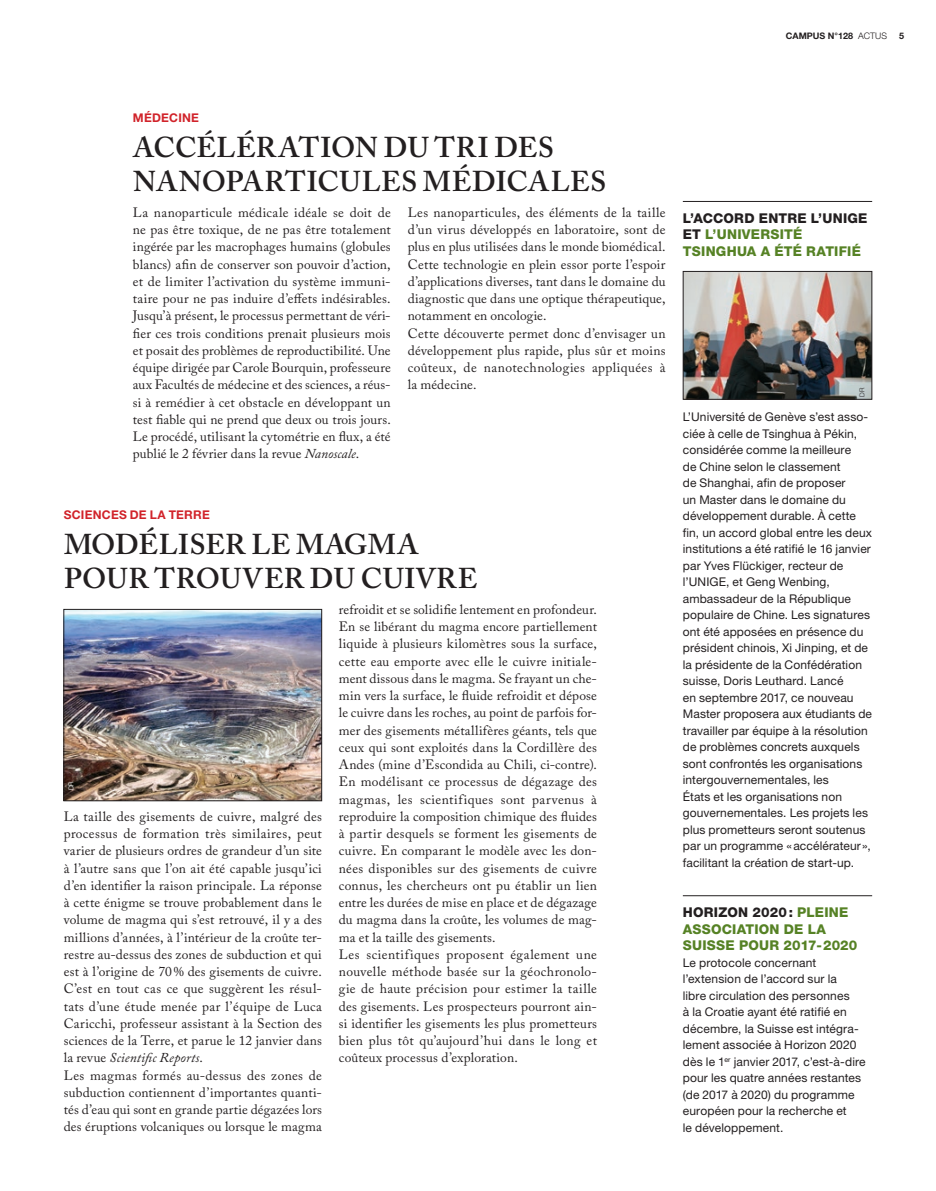
<style>
.page{position:relative;width:936px;height:1191px;background:#fff}
.page>*{position:absolute;margin:0;border:0;box-sizing:border-box;transform-origin:0 0}
._04_titre{font:600 28.5px/34.5px "Adobe Caslon Pro";letter-spacing:.01em;color:#231f20}
.texte_normal{font:13.5px/17.2px "Adobe Caslon Pro";letter-spacing:.015em;color:#231f20;text-align:justify}
._09_titre_brève_noir{font:800 13.5px/16.5px "Helvetica Neue";letter-spacing:.015em;color:#568225}
._10_texte_brève{font:12px/16.5px "Helvetica Neue";letter-spacing:.01em;color:#231f20}
._02_mot-clé_rouge{font:700 12px "Helvetica Neue";letter-spacing:.02em;color:#d1232a}
.folio_droite{font:700 9px "Helvetica Neue";color:#231f20}
.crédit{font:300 6.75px "Helvetica Neue";color:#231f20}
.crédit-2{font:300 6.75px "Helvetica Neue";color:#fff}
.s1{font-weight:300}
.s2{font-style:italic}
.s3{color:#231f20}
</style>
<div class="page">
<img style="left:66px;top:611px;width:254px;height:188px">
<div style="left:64px;top:609px;width:258px;height:192px;border:1px solid #231f20"></div>
<hr style="left:682px;top:201px;width:190px;height:1px;background:#231f20">
<hr style="left:682px;top:895px;width:190px;height:1px;background:#231f20">
<img style="left:684px;top:273px;width:186px;height:124px">
<div style="left:682px;top:271px;width:190px;height:128px;border:1px solid #231f20"></div>
<p class="folio_droite" style="left:785px;top:30px;width:103px">CAMPUS N°128 <span class="s1">ACTUS</span></p>
<p class="folio_droite" style="left:899px;top:30px;width:7px">5</p>
<p class="_02_mot-clé_rouge" style="left:133px;top:111px;width:68px">MÉDECINE</p>
<p class="_04_titre" style="left:133px;top:130px;width:474px">ACCÉLÉRATION DU TRI DES<br>NANOPARTICULES MÉDICALES</p>
<p class="texte_normal" style="left:133px;top:203px;width:259px">La nanoparticule médicale idéale se doit de ne pas être toxique, de ne pas être totalement ingérée par les macrophages humains (globules blancs) afin de conserver son pouvoir d’action, et de limiter l’activation du système immuni&shy;taire pour ne pas induire d’effets indésirables.<br>Jusqu’à présent, le processus permettant de véri&shy;fier ces trois conditions prenait plusieurs mois et posait des problèmes de reproductibilité. Une équipe dirigée par Carole Bourquin, professeure aux Facultés de médecine et des sciences, a réus&shy;si à remédier à cet obstacle en développant un test fiable qui ne prend que deux ou trois jours.<br>Le procédé, utilisant la cytométrie en flux, a été publié le 2 février dans la revue <span class="s2">Nanoscale</span>.</p>
<p class="texte_normal" style="left:408px;top:203px;width:259px">Les nanoparticules, des éléments de la taille d’un virus développés en laboratoire, sont de plus en plus utilisées dans le monde biomédical.<br>Cette technologie en plein essor porte l’espoir d’applications diverses, tant dans le domaine du diagnostic que dans une optique thérapeutique, notamment en oncologie.</p>
<p class="texte_normal" style="left:408px;top:324px;width:259px">Cette découverte permet donc d’envisager un développement plus rapide, plus sûr et moins coûteux, de nanotechnologies appliquées à la médecine.</p>
<p class="_02_mot-clé_rouge" style="left:64px;top:507px;width:147px">SCIENCES DE LA TERRE</p>
<p class="_04_titre" style="left:64px;top:526px;width:415px">MODÉLISER LE MAGMA<br>POUR TROUVER DU CUIVRE</p>
<p class="crédit-2" style="left:67px;top:790px;width:11px;rotate:-90deg">DR</p>
<p class="texte_normal" style="left:64px;top:807px;width:259px">La taille des gisements de cuivre, malgré des processus de formation très similaires, peut varier de plusieurs ordres de grandeur d’un site à l’autre sans que l’on ait été capable jusqu’ici d’en identifier la raison principale. La réponse à cette énigme se trouve probablement dans le volume de magma qui s’est retrouvé, il y a des millions d’années, à l’intérieur de la croûte ter&shy;restre au-dessus des zones de subduction et qui est à l’origine de 70% des gisements de cuivre.<br>C’est en tout cas ce que suggèrent les résul&shy;tats d’une étude menée par l’équipe de Luca Caricchi, professeur assistant à la Section des sciences de la Terre, et parue le 12 janvier dans la revue <span class="s2">Scientific Reports</span>.</p>
<p class="texte_normal" style="left:64px;top:1066px;width:260px">Les magmas formés au-dessus des zones de subduction contiennent d’importantes quanti&shy;tés d’eau qui sont en grande partie dégazées lors des éruptions volcaniques ou lorsque le magma</p>
<p class="texte_normal" style="left:339px;top:600px;width:259px">refroidit et se solidifie lentement en profondeur.<br>En se libérant du magma encore partiellement liquide à plusieurs kilomètres sous la surface, cette eau emporte avec elle le cuivre initiale&shy;ment dissous dans le magma. Se frayant un che&shy;min vers la surface, le fluide refroidit et dépose le cuivre dans les roches, au point de parfois for&shy;mer des gisements métallifères géants, tels que ceux qui sont exploités dans la Cordillère des Andes (mine d’Escondida au Chili, ci-contre).</p>
<p class="texte_normal" style="left:339px;top:773px;width:259px">En modélisant ce processus de dégazage des magmas, les scientifiques sont parvenus à reproduire la composition chimique des fluides à partir desquels se forment les gisements de cuivre. En comparant le modèle avec les don&shy;nées disponibles sur des gisements de cuivre connus, les chercheurs ont pu établir un lien entre les durées de mise en place et de dégazage du magma dans la croûte, les volumes de mag&shy;ma et la taille des gisements.</p>
<p class="texte_normal" style="left:339px;top:945px;width:260px">Les scientifiques proposent également une nouvelle méthode basée sur la géochronolo&shy;gie de haute précision pour estimer la taille des gisements. Les prospecteurs pourront ain&shy;si identifier les gisements les plus prometteurs bien plus tôt qu’aujourd’hui dans le long et coûteux processus d’exploration.</p>
<p class="_09_titre_brève_noir" style="left:682px;top:210px;width:186px"><span class="s3">L’ACCORD ENTRE L’UNIGE<br>ET</span> L’UNIVERSITÉ<br>TSINGHUA A ÉTÉ RATIFIÉ</p>
<p class="crédit" style="left:857px;top:397px;width:11px;rotate:-90deg">DR</p>
<p class="_10_texte_brève" style="left:682px;top:408px;width:191px">L’Université de Genève s’est asso&shy;ciée à celle de Tsinghua à Pékin, considérée comme la meilleure<br>de Chine selon le classement<br>de Shanghai, afin de proposer<br>un Master dans le domaine du développement durable. À cette fin, un accord global entre les deux institutions a été ratifié le 16 janvier par Yves Flückiger, recteur de l’UNIGE, et Geng Wenbing, ambassadeur de la République populaire de Chine. Les signatures ont été apposées en présence du président chinois, Xi Jinping, et de la présidente de la Confédération suisse, Doris Leuthard. Lancé<br>en septembre 2017, ce nouveau<br>Master proposera aux étudiants de travailler par équipe à la résolution de problèmes concrets auxquels sont confrontés les organisations intergouvernementales, les<br>États et les organisations non gouvernementales. Les projets les plus prometteurs seront soutenus par un programme «accélérateur», facilitant la création de start-up.</p>
<p class="_09_titre_brève_noir" style="left:682px;top:904px;width:176px"><span class="s3">HORIZON 2020:</span> PLEINE<br>ASSOCIATION DE LA<br>SUISSE POUR 2017-2020</p>
<p class="_10_texte_brève" style="left:682px;top:954px;width:184px">Le protocole concernant l’extension de l’accord sur la<br>libre circulation des personnes<br>à la Croatie ayant été ratifié en décembre, la Suisse est intégra&shy;lement associée à Horizon 2020 dès le 1<sup>er</sup> janvier 2017, c’est-à-dire pour les quatre années restantes (de 2017 à 2020) du programme européen pour la recherche et<br>le développement.</p>
</div>
